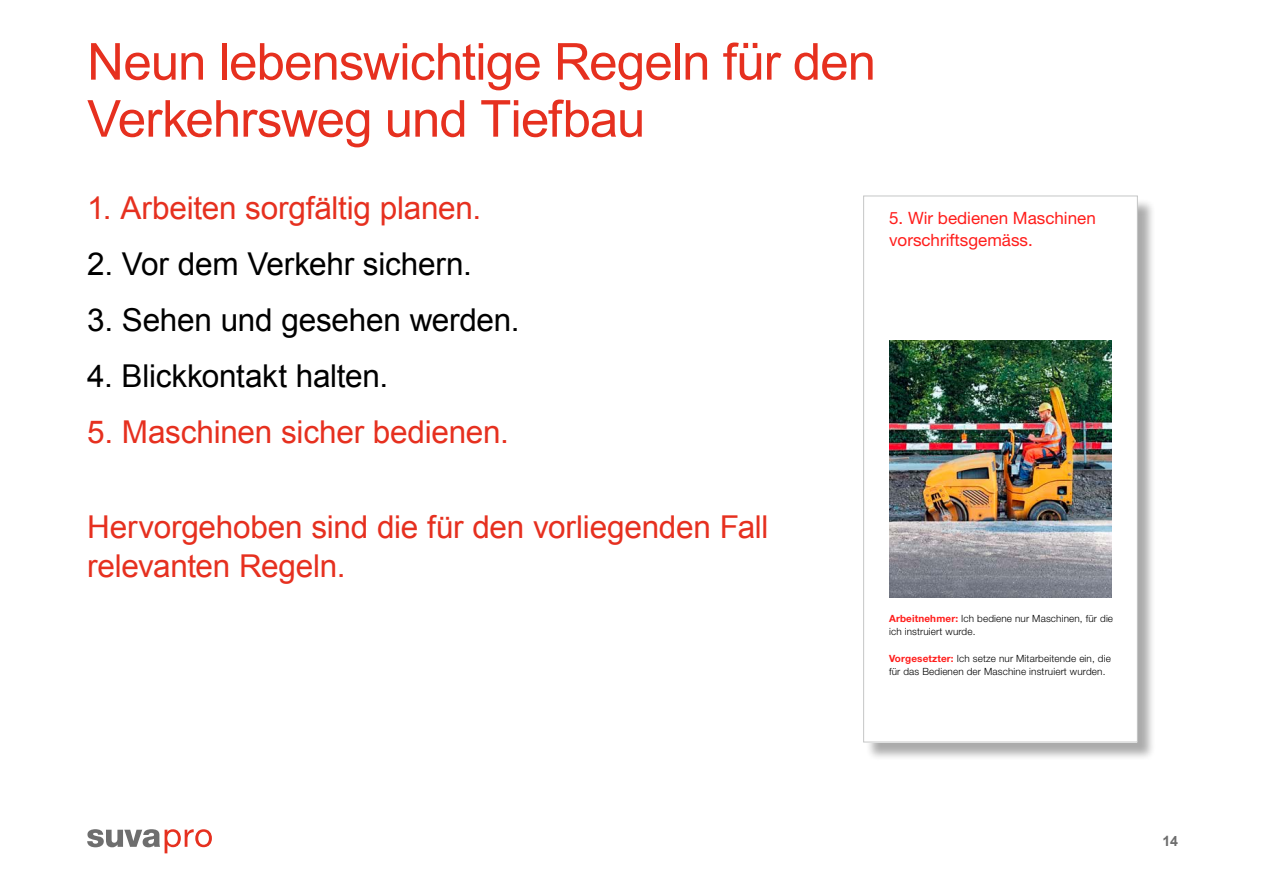
<style>
.page{position:relative;width:1263px;height:893px;background:#fff}
.page>*{position:absolute;margin:0;border:0;box-sizing:border-box;transform-origin:0 0}
.t1{font:51px/57px "Arial";letter-spacing:-.02em;color:#e6301f}
.t2{font:31.5px/39px "Arial";letter-spacing:-.01em;color:#e6301f}
.t3{font:31.5px "Arial";letter-spacing:-.01em;color:#000}
.t4{font:16.95px/21.5px "Helvetica Neue LT Std";color:#ff1d1b}
.t5{font:700 14.25px "Arial";color:#6e6e6e}
.t6{font:300 9.9px/13.4px "Helvetica Neue LT Std";letter-spacing:.015em;color:#000}
.s1{font-weight:700;color:#ff1d1b}
</style>
<div class="page">
<svg style="left:87px;top:829px;width:125px;height:24px"></svg>
<div style="left:865px;top:198px;width:291px;height:563px;background:#000;opacity:.33"></div>
<div style="left:864px;top:196px;width:273px;height:546px;background:#fff"></div>
<img style="left:889px;top:341px;width:222px;height:257px">
<div style="left:863px;top:196px;width:275px;height:546px;border:1px solid #c5c6c6"></div>
<h1 class="t1" style="left:87px;top:34px;width:790px">Neun lebenswichtige Regeln für den<br>Verkehrsweg und Tiefbau</h1>
<h2 class="t2" style="left:87px;top:188px;width:396px">1. Arbeiten sorgfältig planen.</h2>
<h2 class="t3" style="left:87px;top:243px;width:386px">2. Vor dem Verkehr sichern.</h2>
<h2 class="t3" style="left:87px;top:299px;width:434px">3. Sehen und gesehen werden.</h2>
<h2 class="t3" style="left:87px;top:355px;width:302px">4. Blickkontakt halten.</h2>
<h2 class="t2" style="left:87px;top:412px;width:423px">5. Maschinen sicher bedienen.</h2>
<h3 class="t4" style="left:889px;top:207px;width:208px">5. Wir bedienen Maschinen vorschriftsgemäss.</h3>
<h2 class="t2" style="left:87px;top:507px;width:683px">Hervorgehoben sind die für den vorliegenden Fall relevanten Regeln.</h2>
<p class="t6" style="left:889px;top:611px;width:226px"><span class="s1">Arbeitnehmer:</span> Ich bediene nur Maschinen, für die ich instruiert wurde.</p>
<p class="t6" style="left:889px;top:651px;width:223px"><span class="s1">Vorgesetzter:</span> Ich setze nur Mitarbeitende ein, die für das Bedienen der Maschine instruiert wurden.</p>
<h3 class="t5" style="left:1162px;top:832px;width:17px">14</h3>
</div>
